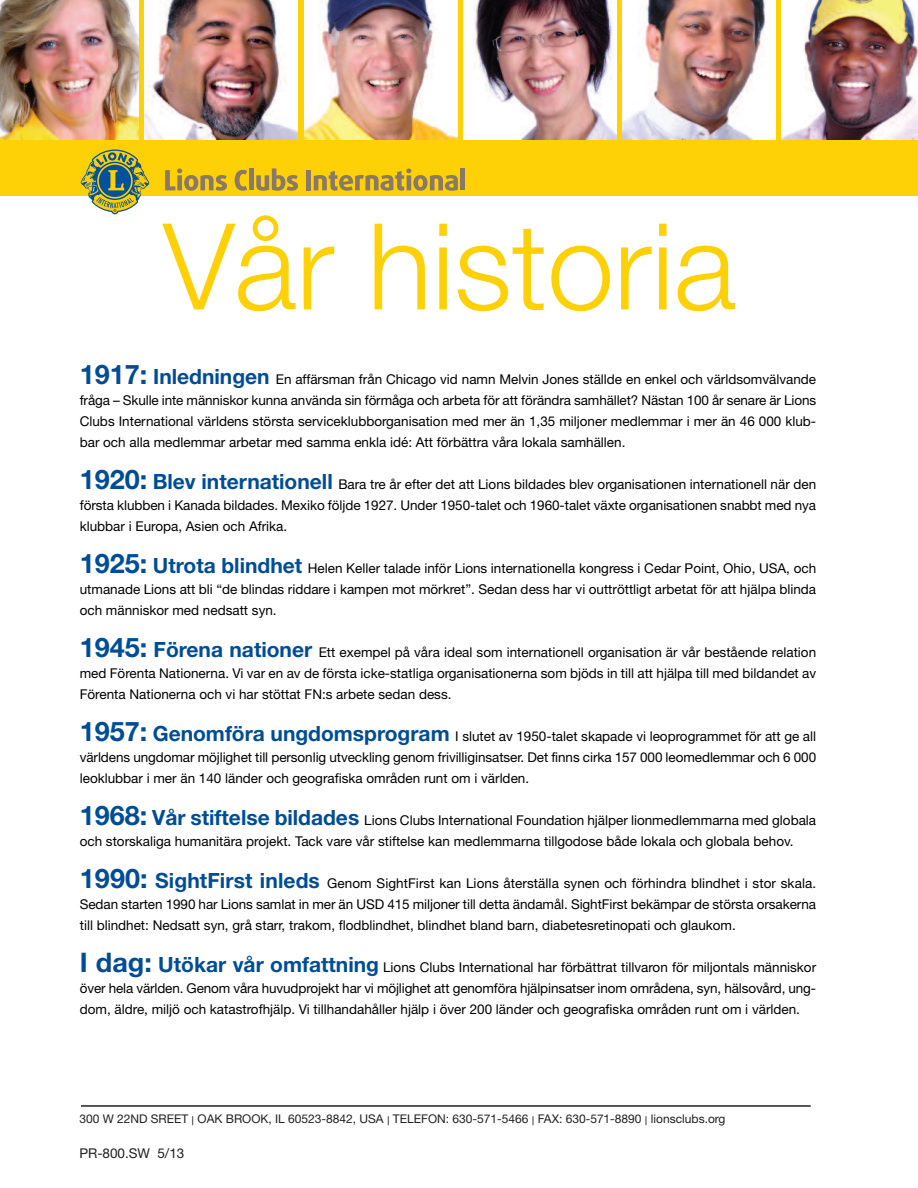
<style>
.page{position:relative;width:918px;height:1188px;background:#fff}
.page>*{position:absolute;margin:0;border:0;box-sizing:border-box;transform-origin:0 0}
.t1{font:300 120px "Helvetica Neue";color:#fed006}
.t2{font:13.5px/21px "Helvetica Neue";color:#000;text-align:justify}
.t3{font:13.5px "Helvetica Neue";color:#231f20}
.t4{font:12px "Helvetica Neue";color:#231f20}
.s1{font-weight:700;font-size:27px;color:#014d95}
.s2{font-weight:700;font-size:21px;color:#014d95}
</style>
<div class="page">
<div style="left:0;top:0;width:918px;height:196px;background:#fed006"></div>
<svg style="left:81px;top:150px;width:68px;height:64px"></svg>
<svg style="left:165px;top:169px;width:62px;height:22px"></svg>
<svg style="left:235px;top:170px;width:12px;height:21px"></svg>
<div style="left:249px;top:168px;width:5px;height:22px;background:#8a7966"></div>
<svg style="left:256px;top:168px;width:42px;height:23px"></svg>
<div style="left:306px;top:170px;width:5px;height:20px;background:#8a7966"></div>
<svg style="left:314px;top:169px;width:144px;height:22px"></svg>
<hr style="left:461px;top:168px;width:4px;height:22px;background:#8a7966">
<img style="left:0;top:0;width:139px;height:139px">
<img style="left:145px;top:0;width:153px;height:139px">
<img style="left:304px;top:0;width:153px;height:139px">
<img style="left:463px;top:0;width:153px;height:139px">
<img style="left:622px;top:0;width:153px;height:139px">
<img style="left:781px;top:0;width:137px;height:139px">
<hr style="left:81px;top:1105px;width:730px;height:2px;background:#231f20">
<h1 class="t1" style="left:163px;top:224px;width:574px">Vår historia</h1>
<p class="t2" style="left:80px;top:370px;width:738px"><span class="s1">1917:</span> <span class="s2">Inledningen</span> En affärsman från Chicago vid namn Melvin Jones ställde en enkel och världsomvälvande fråga – Skulle inte människor kunna använda sin förmåga och arbeta för att förändra samhället? Nästan 100 år senare är Lions Clubs International världens största serviceklubborganisation med mer än 1,35 miljoner medlemmar i mer än 46 000 klub&shy;bar och alla medlemmar arbetar med samma enkla idé: Att förbättra våra lokala samhällen.</p>
<p class="t2" style="left:80px;top:475px;width:738px"><span class="s1">1920:</span> <span class="s2">Blev internationell</span> Bara tre år efter det att Lions bildades blev organisationen internationell när den första klubben i Kanada bildades. Mexiko följde 1927. Under 1950-talet och 1960-talet växte organisationen snabbt med nya klubbar i Europa, Asien och Afrika.</p>
<p class="t2" style="left:80px;top:559px;width:738px"><span class="s1">1925:</span> <span class="s2">Utrota blindhet</span> Helen Keller talade inför Lions internationella kongress i Cedar Point, Ohio, USA, och utmanade Lions att bli “de blindas riddare i kampen mot mörkret”. Sedan dess har vi outtröttligt arbetat för att hjälpa blinda och människor med nedsatt syn.</p>
<p class="t2" style="left:80px;top:643px;width:738px"><span class="s1">1945:</span> <span class="s2">Förena nationer</span> Ett exempel på våra ideal som internationell organisation är vår bestående relation med Förenta Nationerna. Vi var en av de första icke-statliga organisationerna som bjöds in till att hjälpa till med bildandet av Förenta Nationerna och vi har stöttat FN:s arbete sedan dess.</p>
<p class="t2" style="left:80px;top:727px;width:738px"><span class="s1">1957:</span> <span class="s2">Genomföra ungdomsprogram</span> I slutet av 1950-talet skapade vi leoprogrammet för att ge all världens ungdomar möjlighet till personlig utveckling genom frivilliginsatser. Det finns cirka 157 000 leomedlemmar och 6 000 leoklubbar i mer än 140 länder och geografiska områden runt om i världen.</p>
<p class="t2" style="left:80px;top:811px;width:738px"><span class="s1">1968:</span> <span class="s2">Vår stiftelse bildades</span> Lions Clubs International Foundation hjälper lionmedlemmarna med globala och storskaliga humanitära projekt. Tack vare vår stiftelse kan medlemmarna tillgodose både lokala och globala behov.</p>
<p class="t2" style="left:80px;top:874px;width:738px"><span class="s1">1990:</span> <span class="s2">SightFirst inleds</span> Genom SightFirst kan Lions återställa synen och förhindra blindhet i stor skala.<br>Sedan starten 1990 har Lions samlat in mer än USD 415 miljoner till detta ändamål. SightFirst bekämpar de största orsakerna till blindhet: Nedsatt syn, grå starr, trakom, flodblindhet, blindhet bland barn, diabetesretinopati och glaukom.</p>
<p class="t2" style="left:80px;top:958px;width:738px"><span class="s1">I dag:</span> <span class="s2">Utökar vår omfattning</span> Lions Clubs International har förbättrat tillvaron för miljontals människor över hela världen. Genom våra huvudprojekt har vi möjlighet att genomföra hjälpinsatser inom områdena, syn, hälsovård, ung&shy;dom, äldre, miljö och katastrofhjälp. Vi tillhandahåller hjälp i över 200 länder och geografiska områden runt om i världen.</p>
<p class="t4" style="left:79px;top:1115px;width:648px">300 W 22ND SREET | OAK BROOK, IL 60523-8842, USA | TELEFON: 630-571-5466 | FAX: 630-571-8890 | lionsclubs.org</p>
<p class="t3" style="left:79px;top:1149px;width:107px">PR-800.SW 5/13</p>
</div>
